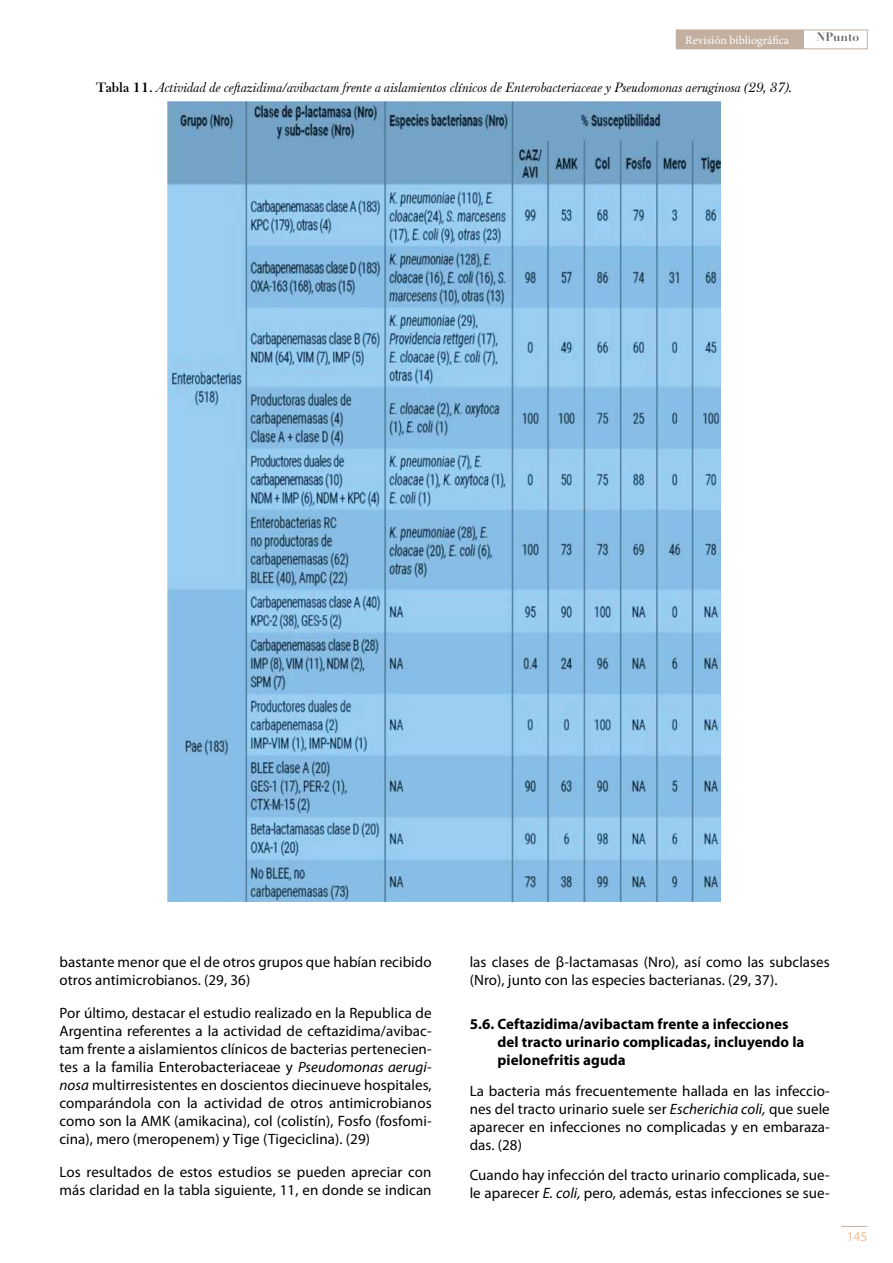
<style>
.page{position:relative;width:893px;height:1263px;background:#fff}
.page>*{position:absolute;margin:0;border:0;box-sizing:border-box;transform-origin:0 0}
.t1{font:15px/18px "Myriad Pro";letter-spacing:.005em;color:#000}
.t2{font:700 15px/18px "Myriad Pro";letter-spacing:.005em;color:#000}
.t3{font:italic 13.5px "Baskerville F";color:#000}
.t4{font:13.5px "Myriad Pro";color:#f6bc96}
.t5{font:12px "Minion Pro";color:#fff}
.t6{font:700 12px "Didot LT Pro";color:#646363}
.s1{font-weight:700;font-style:normal}
.s2{font-style:italic}
</style>
<div class="page">
<svg style="left:841px;top:1226px;width:26px;height:1px"></svg>
<div style="left:676px;top:30px;width:191px;height:19px;border:1px solid #c2afa0"></div>
<div style="left:676px;top:30px;width:128px;height:19px;background:#c2afa0"></div>
<img style="left:168px;top:101px;width:552px;height:800px">
<p class="t5" style="left:685px;top:32px;width:105px">Revisión bibliográfica</p>
<p class="t6" style="left:816px;top:30px;width:44px">NPunto</p>
<p class="t3" style="left:96px;top:80px;width:698px"><span class="s1">Tabla 11.</span> Actividad de ceftazidima/avibactam frente a aislamientos clínicos de Enterobacteriaceae y Pseudomonas aeruginosa (29, 37).</p>
<p class="t1" style="left:60px;top:953px;width:374px">bastante menor que el de otros grupos que habían recibido otros antimicrobianos. (29, 36)</p>
<p class="t1" style="left:60px;top:1004px;width:374px;text-align:justify">Por último, destacar el estudio realizado en la Republica de Argentina referentes a la actividad de ceftazidima/avibac&shy;tam frente a aislamientos clínicos de bacterias pertenecien&shy;tes a la familia Enterobacteriaceae y <span class="s2">Pseudomonas aerugi&shy;nosa</span> multirresistentes en doscientos diecinueve hospitales, comparándola con la actividad de otros antimicrobianos como son la AMK (amikacina), col (colistín), Fosfo (fosfomi&shy;cina), mero (meropenem) y Tige (Tigeciclina). (29)</p>
<p class="t1" style="left:60px;top:1163px;width:374px">Los resultados de estos estudios se pueden apreciar con más claridad en la tabla siguiente, 11, en donde se indican</p>
<p class="t1" style="left:470px;top:953px;width:362px">las clases de β-lactamasas (Nro), así como las subclases (Nro), junto con las especies bacterianas. (29, 37).</p>
<p class="t2" style="left:497px;top:1015px;width:309px;text-indent:-28px">5.6. Ceftazidima/avibactam frente a infecciones del tracto urinario complicadas, incluyendo la pielonefritis aguda</p>
<p class="t1" style="left:470px;top:1081px;width:362px;text-align:justify">La bacteria más frecuentemente hallada en las infeccio&shy;nes del tracto urinario suele ser <span class="s2">Escherichia coli,</span> que suele aparecer en infecciones no complicadas y en embaraza&shy;das. (28)</p>
<p class="t1" style="left:470px;top:1166px;width:362px">Cuando hay infección del tracto urinario complicada, sue&shy;le aparecer <span class="s2">E. coli,</span> pero, además, estas infecciones se sue-</p>
<p class="t4" style="left:847px;top:1228px;width:22px">145</p>
</div>
